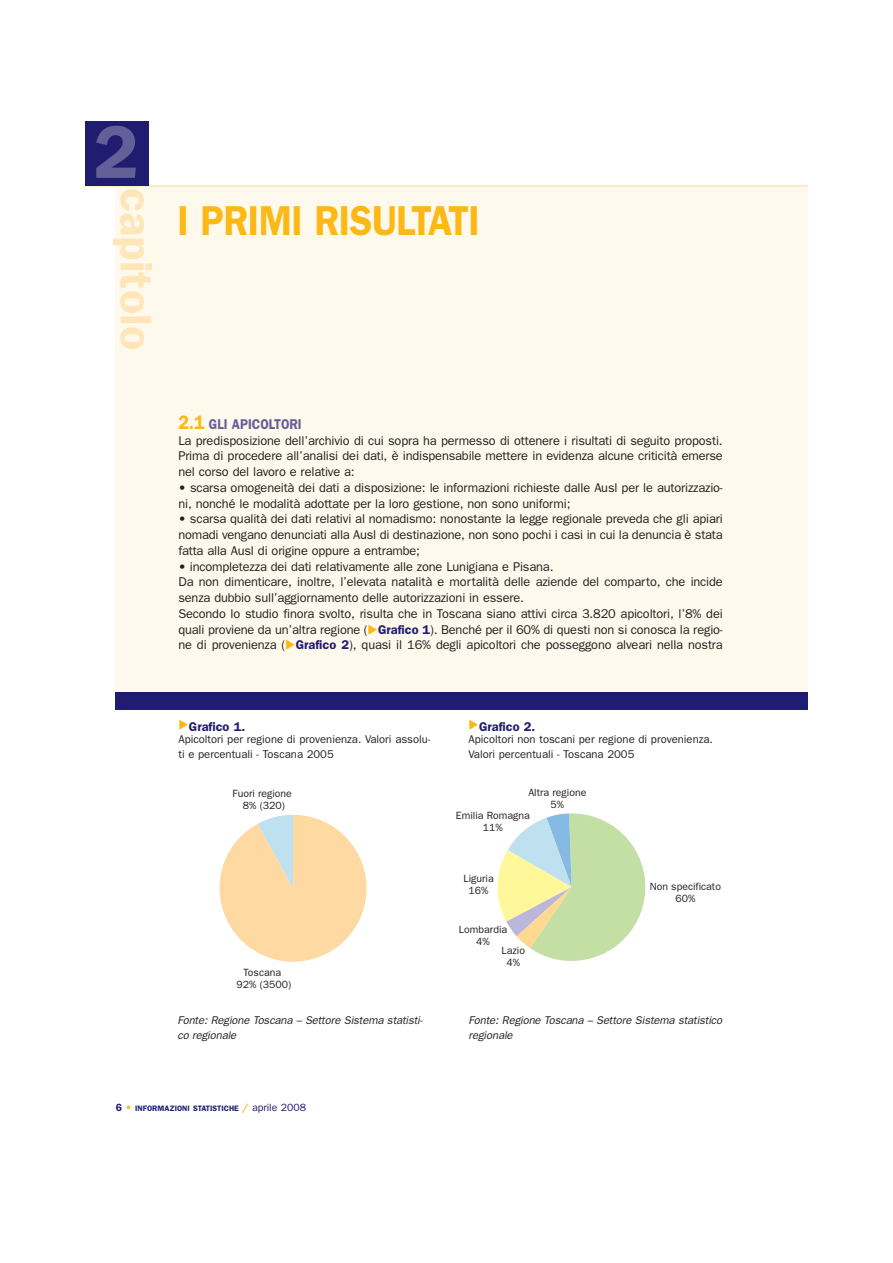
<style>
.page{position:relative;width:893px;height:1263px;background:#fff}
.page>*{position:absolute;margin:0;border:0;box-sizing:border-box;transform-origin:0 0}
.t1{font:600 75px "Franklin Gothic";color:#635f99}
.t2{font:600 45px "Franklin Gothic";color:#fee6b9}
.t3{font:600 42px "Franklin Gothic";letter-spacing:-.01em;color:#fcb814;scale:.9 1}
.t4{font:600 14.25px "Franklin Gothic";color:#635f99;scale:.9 1}
.t5{font:12.75px/15.8px "Franklin Gothic";letter-spacing:-.01em;color:#231f20;text-align:justify}
.t6{font:600 12.75px "Franklin Gothic";color:#201c70}
.t7{font:11.25px/14.2px "Franklin Gothic";color:#231f20}
.t8{font:italic 11.25px/14.2px "Franklin Gothic";letter-spacing:-.01em;color:#231f20}
.t9{font:10.5px/12px "Franklin Gothic";color:#231f20;text-align:center}
.t10{font:600 7.8px "Franklin Gothic";color:#201c70}
.s1{font-size:19.5px;color:#fcb814}
.s2{font-weight:600;color:#201c70}
.s3{font-size:10.5px}
.s4{font-weight:400;font-size:10.5px;color:#fcb814}
.s5{font-size:10.5px;color:#fcb814}
.s6{font-weight:400;font-size:10.5px}
</style>
<div class="page">
<div style="left:116px;top:186px;width:692px;height:514px;background:#fef9ed"></div>
<hr style="left:85px;top:186px;width:723px;height:1px;background:#fed88f">
<div style="left:85px;top:121px;width:64px;height:65px;background:#201c70"></div>
<div style="left:116px;top:692px;width:692px;height:17px;background:#201c70"></div>
<svg style="left:220px;top:815px;width:146px;height:147px"></svg>
<svg style="left:497px;top:813px;width:149px;height:148px"></svg>
<h1 class="t1" style="left:93px;top:126px;width:47px">2</h1>
<h2 class="t2" style="left:152px;top:188px;width:163px;rotate:90deg">capitolo</h2>
<h3 class="t3" style="left:177px;top:206px;width:337px">I PRIMI RISULTATI</h3>
<p class="t4" style="left:178px;top:419px;width:139px"><span class="s1">2.1</span> GLI APICOLTORI</p>
<p class="t5" style="left:178px;top:433px;width:546px">La predisposizione dell’archivio di cui sopra ha permesso di ottenere i risultati di seguito proposti.<br>Prima di procedere all’analisi dei dati, è indispensabile mettere in evidenza alcune criticità emerse nel corso del lavoro e relative a:</p>
<p class="t5" style="left:178px;top:481px;width:546px">• scarsa omogeneità dei dati a disposizione: le informazioni richieste dalle Ausl per le autorizzazio&shy;ni, nonché le modalità adottate per la loro gestione, non sono uniformi;</p>
<p class="t5" style="left:178px;top:512px;width:546px">• scarsa qualità dei dati relativi al nomadismo: nonostante la legge regionale preveda che gli apiari nomadi vengano denunciati alla Ausl di destinazione, non sono pochi i casi in cui la denuncia è stata fatta alla Ausl di origine oppure a entrambe;</p>
<p class="t5" style="left:178px;top:559px;width:546px;text-align:left">• incompletezza dei dati relativamente alle zone Lunigiana e Pisana.<br>Da non dimenticare, inoltre, l’elevata natalità e mortalità delle aziende del comparto, che incide senza dubbio sull’aggiornamento delle autorizzazioni in essere.<br>Secondo lo studio finora svolto, risulta che in Toscana siano attivi circa 3.820 apicoltori, l’8% dei quali proviene da un’altra regione ( <span class="s2">Grafico 1</span>). Benché per il 60% di questi non si conosca la regio&shy;ne di provenienza ( <span class="s2">Grafico 2</span>), quasi il 16% degli apicoltori che posseggono alveari nella nostra</p>
<p class="t6" style="left:189px;top:722px;width:58px">Grafico 1.</p>
<p class="t7" style="left:178px;top:733px;width:253px">Apicoltori per regione di provenienza. Valori assolu&shy;ti e percentuali - Toscana 2005</p>
<p class="t6" style="left:479px;top:722px;width:58px">Grafico 2.</p>
<p class="t7" style="left:468px;top:733px;width:246px">Apicoltori non toscani per regione di provenienza.<br>Valori percentuali - Toscana 2005</p>
<p class="t9" style="left:233px;top:788px;width:61px">Fuori regione<br>8% (320)</p>
<p class="t9" style="left:528px;top:787px;width:59px">Altra regione<br>5%</p>
<p class="t9" style="left:456px;top:811px;width:75px">Emilia Romagna<br>11%</p>
<p class="t9" style="left:463px;top:874px;width:32px">Liguria<br>16%</p>
<p class="t9" style="left:650px;top:881px;width:73px">Non specificato<br>60%</p>
<p class="t9" style="left:459px;top:924px;width:50px">Lombardia<br>4%</p>
<p class="t9" style="left:502px;top:945px;width:25px">Lazio<br>4%</p>
<p class="t9" style="left:237px;top:967px;width:56px">Toscana<br>92% (3500)</p>
<p class="t8" style="left:177px;top:1014px;width:248px">Fonte: Regione Toscana – Settore Sistema statisti&shy;co regionale</p>
<p class="t8" style="left:468px;top:1014px;width:257px">Fonte: Regione Toscana – Settore Sistema statistico regionale</p>
<p class="t10" style="left:116px;top:1105px;width:192px"><span class="s3">6</span> <span class="s4">•</span> INFORMAZIONI STATISTICHE <span class="s5">/</span> <span class="s6">aprile 2008</span></p>
</div>
